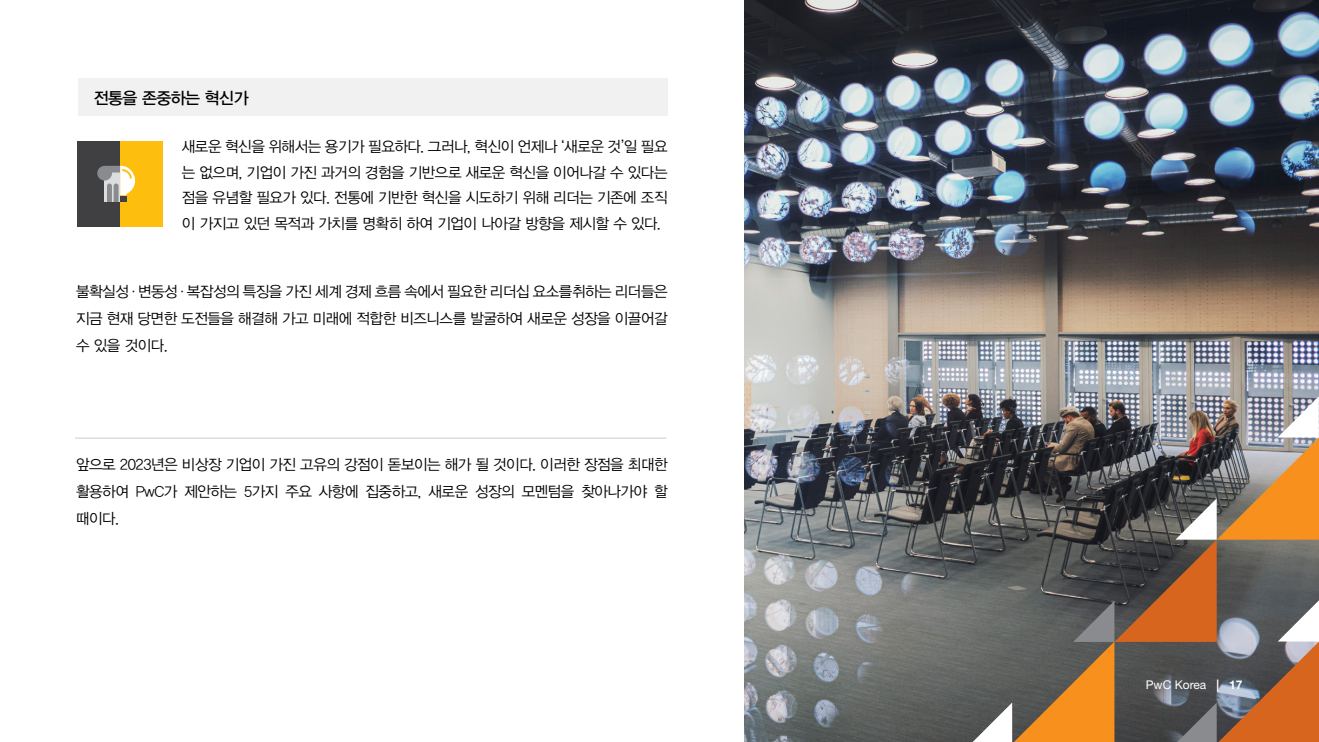
<style>
.page{position:relative;width:1319px;height:742px;background:#fff}
.page>*{position:absolute;margin:0;border:0;box-sizing:border-box;transform-origin:0 0}
.t1{font:16.5px "YDVYGO33";letter-spacing:-.03em;color:#000}
.t2{font:15px/27px "YDVYGO32";letter-spacing:-.03em;color:#000;text-align:justify}
.t3{font:12px "Helvetica Neue";color:#fff}
.s1{font-weight:700}
</style>
<div class="page">
<img style="left:744px;top:0;width:574px;height:742px">
<img style="left:972px;top:396px;width:346px;height:346px">
<div style="left:120px;top:141px;width:43px;height:85px;background:#febe0e"></div>
<div style="left:78px;top:141px;width:42px;height:85px;background:#404042"></div>
<svg style="left:97px;top:166px;width:38px;height:36px"></svg>
<div style="left:78px;top:78px;width:589px;height:38px;background:#f1f1f2"></div>
<hr style="left:75px;top:437px;width:591px;height:2px;background:#dcddde">
<p class="t1" style="left:94px;top:87px;width:156px">전통을 존중하는 혁신가</p>
<p class="t2" style="left:182px;top:133px;width:487px;line-height:25.5px">새로운 혁신을 위해서는 용기가 필요하다. 그러나, 혁신이 언제나 ‘새로운 것’일 필요 는 없으며, 기업이 가진 과거의 경험을 기반으로 새로운 혁신을 이어나갈 수 있다는 점을 유념할 필요가 있다. 전통에 기반한 혁신을 시도하기 위해 리더는 기존에 조직 이 가지고 있던 목적과 가치를 명확히 하여 기업이 나아갈 방향을 제시할 수 있다.</p>
<p class="t2" style="left:76px;top:276px;width:593px">불확실성·변동성·복잡성의 특징을 가진 세계 경제 흐름 속에서 필요한 리더십 요소를취하는 리더들은 지금 현재 당면한 도전들을 해결해 가고 미래에 적합한 비즈니스를 발굴하여 새로운 성장을 이끌어갈 수 있을 것이다.</p>
<p class="t2" style="left:76px;top:450px;width:593px">앞으로 2023년은 비상장 기업이 가진 고유의 강점이 돋보이는 해가 될 것이다. 이러한 장점을 최대한 활용하여 PwC가 제안하는 5가지 주요 사항에 집중하고, 새로운 성장의 모멘텀을 찾아나가야 할 때이다.</p>
<p class="t3" style="left:1145px;top:677px;width:98px">PwC Korea <span class="s1">| 17</span></p>
</div>
